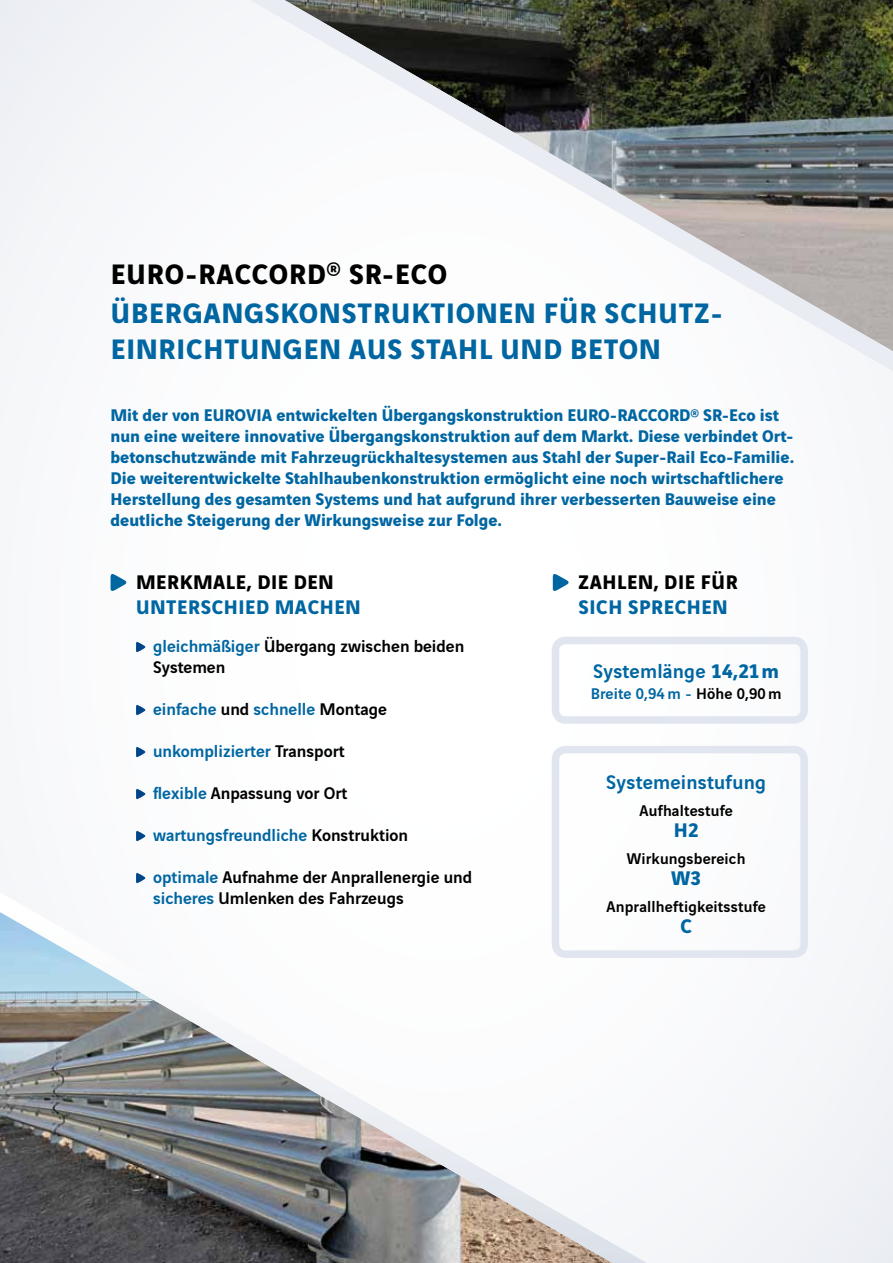
<style>
.page{position:relative;width:893px;height:1263px;background:#fbfbfc}
.page>*{position:absolute;margin:0;border:0;box-sizing:border-box;transform-origin:0 0}
.t1{font:700 30px/36px "Vinci Sans";letter-spacing:.03em;color:#0066a2}
.t2{font:700 30px "Vinci Sans";color:#000}
.t3{font:700 21px "Vinci Sans";letter-spacing:.03em;color:#0066a2}
.t4{font:500 21px "Vinci Sans";letter-spacing:.01em;color:#0066a2}
.t5{font:700 21px "Vinci Sans";letter-spacing:.03em;color:#000}
.t6{font:700 18px/21px "Vinci Sans";color:#0066a2}
.t7{font:500 18px/21px "Vinci Sans";color:#000}
.t8{font:500 18px "Vinci Sans";color:#0066a2}
.t9{font:500 16.5px "Vinci Sans";letter-spacing:.01em;color:#000}
.t10{font:500 16.5px "Vinci Sans";letter-spacing:.01em;color:#0066a2}
.s1{color:#0066a2}
.s2{color:#000}
.s3{font-weight:700}
</style>
<div class="page">
<svg style="left:0;top:877px;width:647px;height:386px"></svg>
<svg style="left:251px;top:0;width:642px;height:371px"></svg>
<svg style="left:136px;top:642px;width:9px;height:10px"></svg>
<svg style="left:136px;top:705px;width:9px;height:10px"></svg>
<svg style="left:136px;top:747px;width:9px;height:10px"></svg>
<svg style="left:136px;top:789px;width:9px;height:10px"></svg>
<svg style="left:136px;top:831px;width:9px;height:10px"></svg>
<svg style="left:136px;top:873px;width:9px;height:10px"></svg>
<svg style="left:111px;top:574px;width:15px;height:17px"></svg>
<svg style="left:553px;top:574px;width:15px;height:17px"></svg>
<div style="left:552px;top:637px;width:256px;height:87px;border:8px solid #e0e5f0;border-radius:10px"></div>
<div style="left:552px;top:746px;width:256px;height:212px;border:8px solid #e0e5f0;border-radius:10px"></div>
<h1 class="t2" style="left:111px;top:250px;width:19px">EURO</h1>
<h1 class="t2" style="left:185px;top:250px;width:32px">-RACCOR</h1>
<h1 class="t2" style="left:307px;top:250px;width:142px">D® SR-Eco</h1>
<h1 class="t1" style="left:111px;top:292px;width:610px">übergangskonstruktionen für Schutz&shy;einrichtungen aus Stahl und Beton</h1>
<p class="t6" style="left:111px;top:403px;width:105px">Mit der von EURO</p>
<p class="t6" style="left:246px;top:403px;width:333px">VIA entwickelten Übergangskonstruktion EURO</p>
<p class="t6" style="left:610px;top:403px;width:19px">-RACCOR</p>
<p class="t6" style="left:111px;top:403px;width:685px;text-indent:569px">D® SR-Eco ist nun eine weitere innovative Übergangskonstruktion auf dem Markt. Diese verbindet Ort&shy;betonschutzwände mit Fahrzeugrückhaltesystemen aus Stahl der Super-Rail Eco-Familie.<br>Die weiterentwickelte Stahlhaubenkonstruktion ermöglicht eine noch wirtschaftlichere Herstellung des gesamten Systems und hat aufgrund ihrer verbesserten Bauweise eine deutliche Steigerung der Wirkungsweise zur Folge.</p>
<p class="t5" style="left:136px;top:565px;width:199px">Merkmale, die den</p>
<p class="t3" style="left:136px;top:591px;width:226px">Unterschied machen</p>
<p class="t7" style="left:153px;top:634px;width:313px"><span class="s1">gleichmäßiger</span> Übergang zwischen beiden<br>Systemen</p>
<p class="t8" style="left:153px;top:695px;width:235px">einfache <span class="s2">und</span> schnelle <span class="s2">Montage</span></p>
<p class="t8" style="left:153px;top:737px;width:193px">unkomplizierter <span class="s2">Transport</span></p>
<p class="t7" style="left:153px;top:781px;width:196px"><span class="s1">flexible</span> Anpassung vor Ort</p>
<p class="t8" style="left:153px;top:821px;width:257px">wartungsfreundliche <span class="s2">Konstruktion</span></p>
<p class="t7" style="left:153px;top:865px;width:321px"><span class="s1">optimale</span> Aufnahme der Anprallenergie und <span class="s1">sicheres</span> Umlenken des Fahrzeugs</p>
<p class="t5" style="left:578px;top:565px;width:161px">Zahlen, die für</p>
<p class="t3" style="left:578px;top:591px;width:151px">sich sprechen</p>
<p class="t4" style="left:593px;top:655px;width:187px">Systemlänge <span class="s3">14,21 m</span></p>
<p class="t10" style="left:591px;top:681px;width:192px">Breite 0,94 m - <span class="s2">Höhe 0,90 m</span></p>
<p class="t4" style="left:606px;top:766px;width:161px">Systemeinstufung</p>
<p class="t9" style="left:639px;top:798px;width:95px">Aufhaltestufe</p>
<p class="t3" style="left:674px;top:814px;width:26px">H2</p>
<p class="t9" style="left:627px;top:846px;width:120px">Wirkungsbereich</p>
<p class="t3" style="left:671px;top:862px;width:31px">W3</p>
<p class="t9" style="left:607px;top:894px;width:161px">Anprallheftigkeitsstufe</p>
<p class="t3" style="left:680px;top:910px;width:12px">C</p>
</div>
